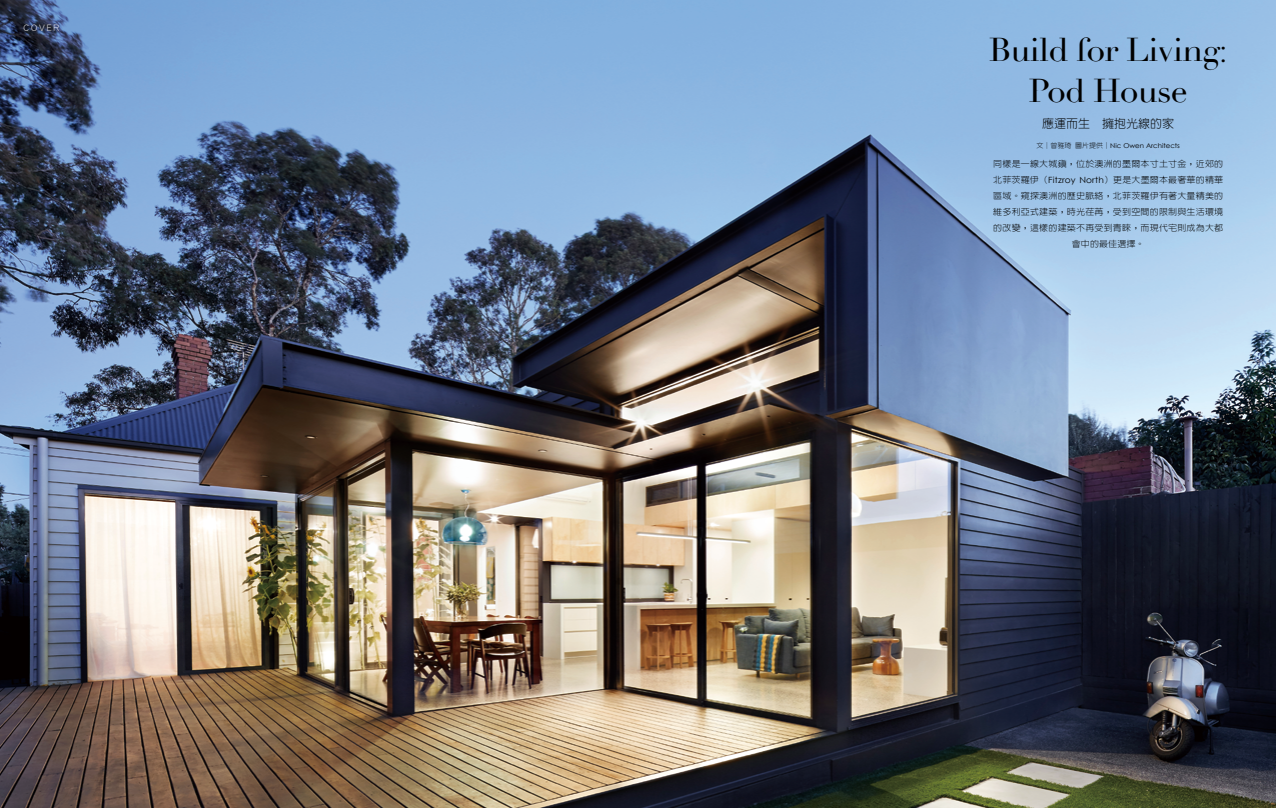
<style>
.page{position:relative;width:1276px;height:808px;background:#fff}
.page>*{position:absolute;margin:0;border:0;box-sizing:border-box;transform-origin:0 0}
.t1{font:32.3px/41px "Didot";letter-spacing:-.025em;color:#000;text-align:center;scale:1.05 1}
.t2{font:300 12px "AR New Hei B5";color:#000}
.t3{font:9.5px "DF Hei Std W3";letter-spacing:.2em;color:#fff}
.t4{font:300 8.6px/16px "AR New Hei B5";letter-spacing:.025em;color:#000;text-align:center;scale:1.05 1}
.t5{font:6.7px "Century Gothic";color:#000;scale:1.05 1}
.s1{font-family:"Adobe Ming Std";font-weight:300}
.s2{font-family:"AR New Hei B5";font-weight:300}
.s3{font-family:"Century Gothic";font-weight:400}
</style>
<div class="page">
<img style="left:0;top:0;width:1276px;height:808px">
<p class="t3" style="left:24px;top:23px;width:37px">COVER</p>
<h1 class="t1" style="left:988px;top:30px;width:229px">Build for Living<span class="s1">:<br></span>Pod House</h1>
<h2 class="t2" style="left:1042px;top:118px;width:133px">應運而生　擁抱光線的家</h2>
<p class="t5" style="left:1036px;top:142px;width:138px"><span class="s2">文│曾雅琦 圖片提供│</span>Nic Owen Architects</p>
<p class="t4" style="left:993px;top:155px;width:221px">同樣是一線大城鎮，位於澳洲的墨爾本寸土寸金，近郊的北菲茨羅伊（<span class="s3">Fitzroy North</span>）更是大墨爾本最奢華的精華區域。窺探澳洲的歷史脈絡，北菲茨羅伊有著大量精美的維多利亞式建築，時光荏苒，受到空間的限制與生活環境的改變，這樣的建築不再受到青睞，而現代宅則成為大都會中的最佳選擇。</p>
</div>
